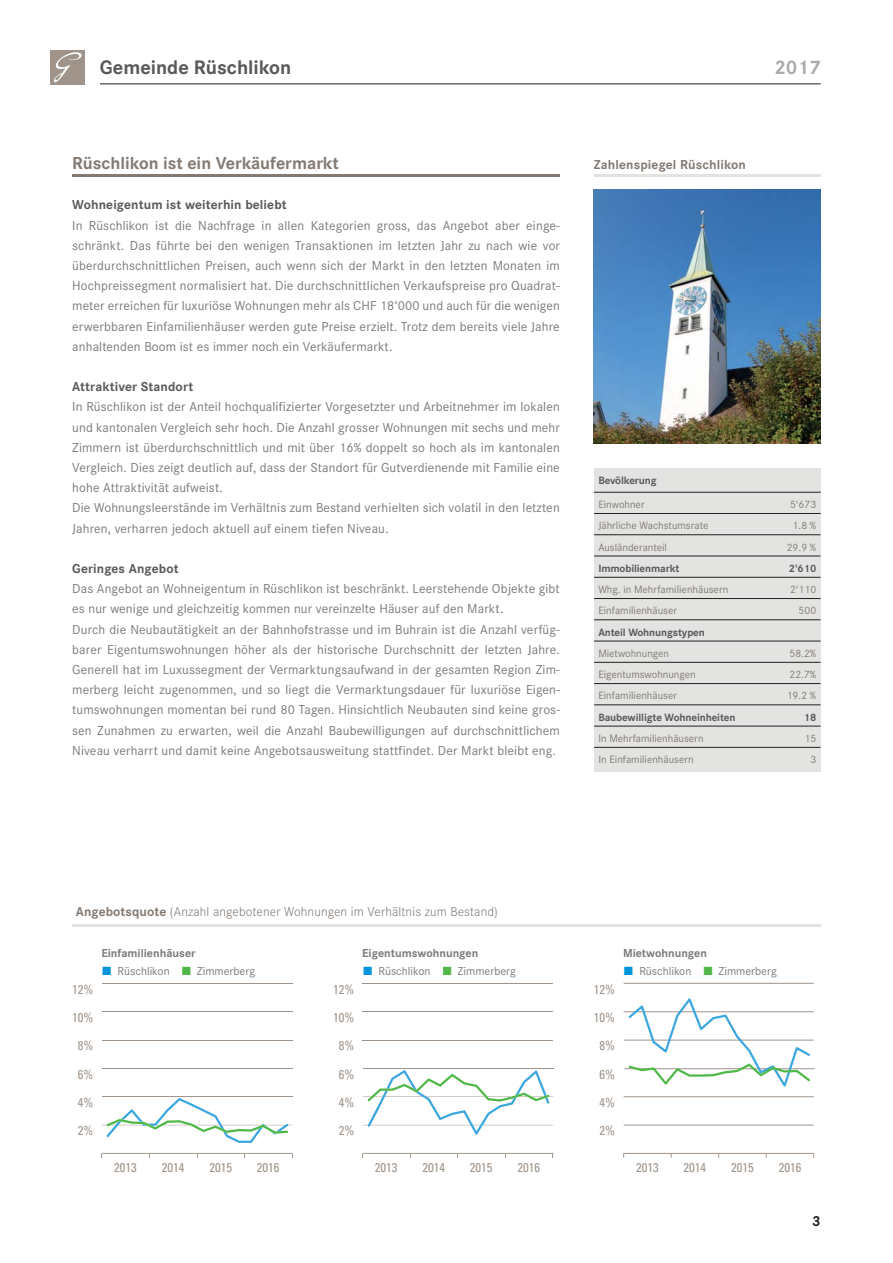
<style>
.page{position:relative;width:893px;height:1263px;background:#fff}
.page>*{position:absolute;margin:0;border:0;box-sizing:border-box;transform-origin:0 0}
.t1{font:700 20.4px "Corporate S";color:#58595b}
.t2{font:700 20.4px "Corporate S";color:#ababaa}
.t3{font:700 18px "Corporate S";color:#837a73}
.t4{font:700 15px "Corporate S";color:#231f20}
.t5{font:13.5px/20.2px "Corporate S";letter-spacing:.01em;color:#797a7d}
.t6{font:700 13.5px "Corporate S";letter-spacing:.01em;color:#58595b}
.t7{font:300 13.5px "Corporate S";letter-spacing:.01em;color:#837a73}
.t8{font:700 13.5px "Corporate S";letter-spacing:.01em;color:#837a73}
.t9{font:condensed 12.75px "Univers";color:#a0948a}
.t10{font:12px "Corporate S";color:#797a7d}
.t11{font:700 12px "Corporate S";color:#797a7d}
.t12{font:10.95px "Corporate S";color:#837a73}
.t13{font:700 10.95px "Corporate S";letter-spacing:-.01em;color:#58595b}
.s1{font-weight:700}
</style>
<div class="page">
<hr style="left:594px;top:174px;width:227px;height:3px;background:#e3e4e2">
<hr style="left:72px;top:924px;width:749px;height:2px;background:#e3e4e2">
<hr style="left:72px;top:174px;width:488px;height:3px;background:#837a73">
<hr style="left:100px;top:84px;width:721px;height:1px;background:#231f20">
<div style="left:50px;top:50px;width:34px;height:34px;background:#a0948a"></div>
<svg style="left:54px;top:52px;width:28px;height:31px"></svg>
<div style="left:594px;top:468px;width:227px;height:303px;background:#e3e4e2"></div>
<svg style="left:101px;top:983px;width:192px;height:175px"></svg>
<hr style="left:671px;top:983px;width:1px;height:175px;background:#a0948a">
<hr style="left:766px;top:983px;width:1px;height:175px;background:#a0948a">
<hr style="left:718px;top:983px;width:1px;height:175px;background:#a0948a">
<hr style="left:813px;top:983px;width:1px;height:175px;background:#a0948a">
<hr style="left:623px;top:983px;width:1px;height:175px;background:#a0948a">
<div style="left:623px;top:983px;width:192px;height:170px;background:#fff"></div>
<hr style="left:624px;top:1097px;width:190px;height:1px;background:#a0948a">
<hr style="left:624px;top:1125px;width:190px;height:1px;background:#a0948a">
<hr style="left:624px;top:1012px;width:190px;height:1px;background:#a0948a">
<hr style="left:624px;top:1068px;width:191px;height:1px;background:#a0948a">
<hr style="left:624px;top:1040px;width:190px;height:1px;background:#a0948a">
<hr style="left:624px;top:983px;width:190px;height:1px;background:#a0948a">
<svg style="left:626px;top:998px;width:186px;height:89px"></svg>
<hr style="left:624px;top:1153px;width:190px;height:1px;background:#a0948a">
<svg style="left:362px;top:983px;width:192px;height:175px"></svg>
<hr style="left:594px;top:492px;width:227px;height:1px;background:#231f20">
<hr style="left:594px;top:513px;width:226px;height:1px;background:#231f20">
<hr style="left:594px;top:535px;width:226px;height:1px;background:#231f20">
<hr style="left:594px;top:556px;width:226px;height:1px;background:#231f20">
<hr style="left:594px;top:577px;width:226px;height:1px;background:#231f20">
<hr style="left:594px;top:598px;width:226px;height:1px;background:#231f20">
<hr style="left:594px;top:620px;width:226px;height:1px;background:#231f20">
<hr style="left:594px;top:641px;width:226px;height:1px;background:#231f20">
<hr style="left:594px;top:662px;width:226px;height:1px;background:#231f20">
<hr style="left:594px;top:683px;width:226px;height:1px;background:#231f20">
<hr style="left:594px;top:705px;width:226px;height:1px;background:#231f20">
<hr style="left:594px;top:726px;width:226px;height:1px;background:#231f20">
<hr style="left:594px;top:747px;width:226px;height:1px;background:#231f20">
<img style="left:594px;top:189px;width:227px;height:255px">
<h1 class="t1" style="left:100px;top:60px;width:193px">Gemeinde Rüschlikon</h1>
<h1 class="t2" style="left:774px;top:60px;width:48px">2017</h1>
<h2 class="t3" style="left:72px;top:156px;width:268px">Rüschlikon ist ein Verkäufermarkt</h2>
<p class="t6" style="left:72px;top:200px;width:216px">Wohneigentum ist weiterhin beliebt</p>
<p class="t5" style="left:72px;top:216px;width:489px;text-align:justify">In Rüschlikon ist die Nachfrage in allen Kategorien gross, das Angebot aber einge&shy;schränkt. Das führte bei den wenigen Transaktionen im letzten Jahr zu nach wie vor überdurchschnittlichen Preisen, auch wenn sich der Markt in den letzten Monaten im Hochpreissegment normalisiert hat. Die durchschnittlichen Verkaufspreise pro Quadrat&shy;meter erreichen für luxuriöse Wohnungen mehr als CHF 18‘000 und auch für die wenigen erwerbbaren Einfamilienhäuser werden gute Preise erzielt. Trotz dem bereits viele Jahre anhaltenden Boom ist es immer noch ein Verkäufermarkt.</p>
<p class="t6" style="left:72px;top:381px;width:123px">Attraktiver Standort</p>
<p class="t5" style="left:72px;top:398px;width:489px">In Rüschlikon ist der Anteil hochqualifizierter Vorgesetzter und Arbeitnehmer im lokalen und kantonalen Vergleich sehr hoch. Die Anzahl grosser Wohnungen mit sechs und mehr Zimmern ist überdurchschnittlich und mit über 16% doppelt so hoch als im kantonalen Vergleich. Dies zeigt deutlich auf, dass der Standort für Gutverdienende mit Familie eine hohe Attraktivität aufweist.<br>Die Wohnungsleerstände im Verhältnis zum Bestand verhielten sich volatil in den letzten Jahren, verharren jedoch aktuell auf einem tiefen Niveau.</p>
<p class="t6" style="left:72px;top:563px;width:108px">Geringes Angebot</p>
<p class="t5" style="left:72px;top:579px;width:489px">Das Angebot an Wohneigentum in Rüschlikon ist beschränkt. Leerstehende Objekte gibt es nur wenige und gleichzeitig kommen nur vereinzelte Häuser auf den Markt.<br>Durch die Neubautätigkeit an der Bahnhofstrasse und im Buhrain ist die Anzahl verfüg&shy;barer Eigentumswohnungen höher als der historische Durchschnitt der letzten Jahre.<br>Generell hat im Luxussegment der Vermarktungsaufwand in der gesamten Region Zim&shy;merberg leicht zugenommen, und so liegt die Vermarktungsdauer für luxuriöse Eigen&shy;tumswohnungen momentan bei rund 80 Tagen. Hinsichtlich Neubauten sind keine gros&shy;sen Zunahmen zu erwarten, weil die Anzahl Baubewilligungen auf durchschnittlichem Niveau verharrt und damit keine Angebotsausweitung stattfindet. Der Markt bleibt eng.</p>
<p class="t8" style="left:594px;top:159px;width:154px">Zahlenspiegel Rüschlikon</p>
<p class="t13" style="left:598px;top:476px;width:60px">Bevölkerung</p>
<p class="t12" style="left:598px;top:500px;width:48px">Einwohner</p>
<p class="t12" style="left:790px;top:500px;width:28px">5'673</p>
<p class="t12" style="left:598px;top:521px;width:112px">Jährliche Wachstumsrate</p>
<p class="t12" style="left:793px;top:521px;width:25px">1.8 %</p>
<p class="t12" style="left:598px;top:543px;width:70px">Ausländeranteil</p>
<p class="t12" style="left:787px;top:543px;width:31px">29.9 %</p>
<p class="t13" style="left:598px;top:564px;width:83px">Immobilienmarkt</p>
<p class="t13" style="left:789px;top:564px;width:29px">2'610</p>
<p class="t12" style="left:598px;top:585px;width:131px">Whg. in Mehrfamilienhäusern</p>
<p class="t12" style="left:790px;top:585px;width:28px">2'110</p>
<p class="t12" style="left:598px;top:606px;width:80px">Einfamilienhäuser</p>
<p class="t12" style="left:799px;top:606px;width:19px">500</p>
<p class="t13" style="left:598px;top:628px;width:108px">Anteil Wohnungstypen</p>
<p class="t12" style="left:598px;top:649px;width:72px">Mietwohnungen</p>
<p class="t12" style="left:789px;top:649px;width:28px">58.2%</p>
<p class="t12" style="left:598px;top:670px;width:99px">Eigentumswohnungen</p>
<p class="t12" style="left:789px;top:670px;width:28px">22.7%</p>
<p class="t12" style="left:598px;top:691px;width:80px">Einfamilienhäuser</p>
<p class="t12" style="left:787px;top:691px;width:31px">19.2 %</p>
<p class="t13" style="left:598px;top:713px;width:139px">Baubewilligte Wohneinheiten</p>
<p class="t13" style="left:804px;top:713px;width:14px">18</p>
<p class="t12" style="left:598px;top:734px;width:107px">In Mehrfamilienhäusern</p>
<p class="t12" style="left:804px;top:734px;width:13px">15</p>
<p class="t12" style="left:598px;top:755px;width:97px">In Einfamilienhäusern</p>
<p class="t12" style="left:810px;top:755px;width:7px">3</p>
<p class="t7" style="left:76px;top:907px;width:424px"><span class="s1">Angebotsquote</span> (Anzahl angebotener Wohnungen im Verhältnis zum Bestand)</p>
<p class="t11" style="left:101px;top:949px;width:96px">Einfamilienhäuser</p>
<p class="t11" style="left:362px;top:949px;width:118px">Eigentumswohnungen</p>
<p class="t11" style="left:623px;top:949px;width:85px">Mietwohnungen</p>
<p class="t10" style="left:118px;top:966px;width:54px">Rüschlikon</p>
<p class="t10" style="left:197px;top:966px;width:60px">Zimmerberg</p>
<p class="t10" style="left:378px;top:966px;width:54px">Rüschlikon</p>
<p class="t10" style="left:458px;top:966px;width:60px">Zimmerberg</p>
<p class="t10" style="left:639px;top:966px;width:54px">Rüschlikon</p>
<p class="t10" style="left:718px;top:966px;width:60px">Zimmerberg</p>
<p class="t9" style="left:72px;top:984px;width:23px">12%</p>
<p class="t9" style="left:333px;top:984px;width:23px">12%</p>
<p class="t9" style="left:594px;top:984px;width:23px">12%</p>
<p class="t9" style="left:72px;top:1013px;width:23px">10%</p>
<p class="t9" style="left:333px;top:1013px;width:23px">10%</p>
<p class="t9" style="left:594px;top:1013px;width:23px">10%</p>
<p class="t9" style="left:78px;top:1041px;width:17px">8%</p>
<p class="t9" style="left:339px;top:1041px;width:17px">8%</p>
<p class="t9" style="left:599px;top:1041px;width:17px">8%</p>
<p class="t9" style="left:78px;top:1069px;width:17px">6%</p>
<p class="t9" style="left:339px;top:1069px;width:17px">6%</p>
<p class="t9" style="left:599px;top:1069px;width:17px">6%</p>
<p class="t9" style="left:78px;top:1098px;width:17px">4%</p>
<p class="t9" style="left:339px;top:1098px;width:17px">4%</p>
<p class="t9" style="left:599px;top:1098px;width:17px">4%</p>
<p class="t9" style="left:78px;top:1126px;width:17px">2%</p>
<p class="t9" style="left:339px;top:1126px;width:17px">2%</p>
<p class="t9" style="left:599px;top:1126px;width:17px">2%</p>
<p class="t9" style="left:114px;top:1163px;width:24px">2013</p>
<p class="t9" style="left:162px;top:1163px;width:24px">2014</p>
<p class="t9" style="left:209px;top:1163px;width:24px">2015</p>
<p class="t9" style="left:257px;top:1163px;width:24px">2016</p>
<p class="t9" style="left:375px;top:1163px;width:24px">2013</p>
<p class="t9" style="left:422px;top:1163px;width:24px">2014</p>
<p class="t9" style="left:470px;top:1163px;width:24px">2015</p>
<p class="t9" style="left:517px;top:1163px;width:24px">2016</p>
<p class="t9" style="left:636px;top:1163px;width:24px">2013</p>
<p class="t9" style="left:684px;top:1163px;width:24px">2014</p>
<p class="t9" style="left:779px;top:1163px;width:24px">2016</p>
<p class="t9" style="left:731px;top:1163px;width:24px">2015</p>
<p class="t4" style="left:812px;top:1215px;width:10px">3</p>
</div>
